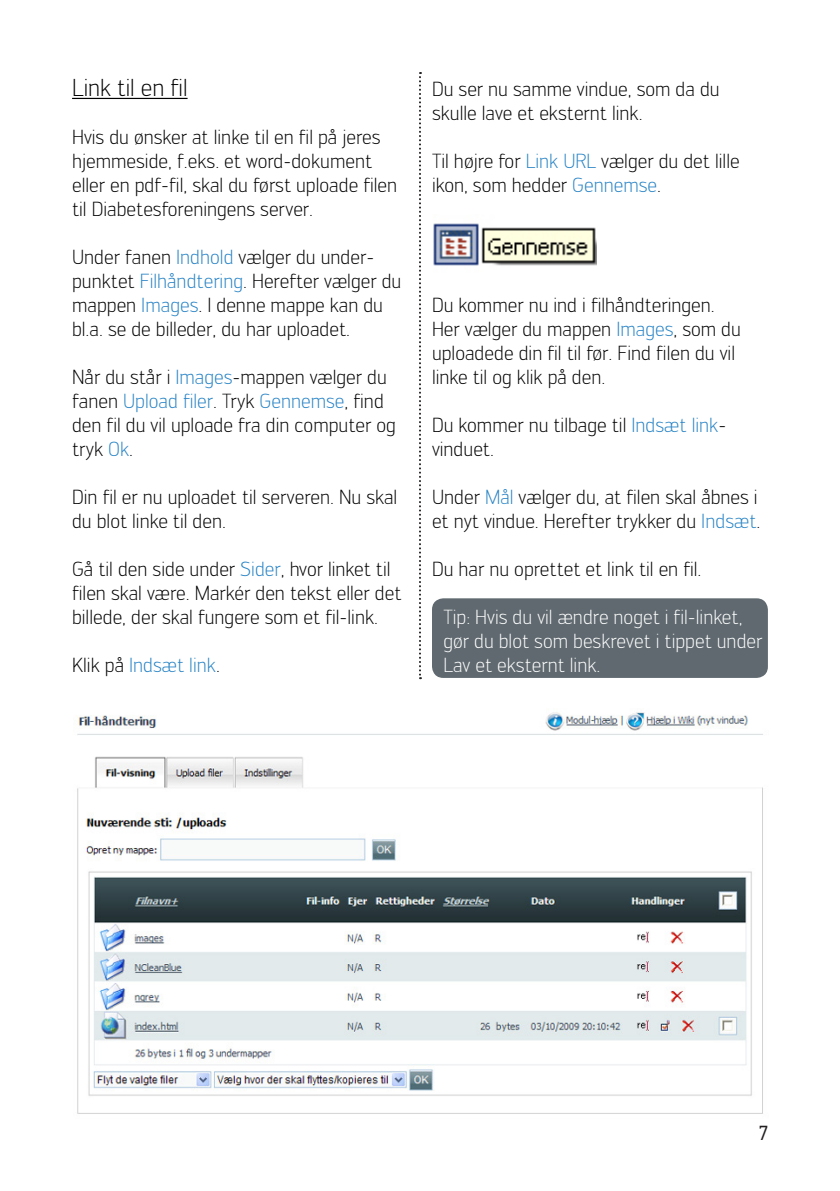
<style>
.page{position:relative;width:840px;height:1191px;background:#fff}
.page>*{position:absolute;margin:0;border:0;box-sizing:border-box;transform-origin:0 0}
.Underoverskrift_unde{font:300 24px "Engel";color:#000}
.Brød{font:300 20px/24px "Engel";color:#000}
.t1{font:300 20px/24px "Engel";color:#fff}
.Brød-2{font:300 20px "Engel";color:#2783c5}
.t2{font:20px "Engel";color:#231f20}
.s1{color:#2783c5}
.s2{color:#000}
</style>
<div class="page">
<svg style="left:419px;top:72px;width:2px;height:607px"></svg>
<img style="left:433px;top:223px;width:163px;height:43px">
<div style="left:432px;top:598px;width:335px;height:80px;background:#5f696f;border-radius:11px"></div>
<hr style="left:72px;top:98px;width:115px;height:1px;background:#000">
<img style="left:77px;top:712px;width:686px;height:402px">
<p class="Underoverskrift_unde" style="left:72px;top:74px;width:117px">Link til en fil</p>
<p class="Brød" style="left:72px;top:125px;width:326px">Hvis du ønsker at linke til en fil på jeres hjemmeside, f.eks. et word-dokument eller en pdf-fil, skal du først uploade filen til Diabetesforeningens server.</p>
<p class="Brød" style="left:72px;top:245px;width:330px">Under fanen <span class="s1">Indhold</span> vælger du under&shy;punktet <span class="s1">Filhåndtering</span>. Herefter vælger du mappen <span class="s1">Images</span>. I denne mappe kan du bl.a. se de billeder, du har uploadet.</p>
<p class="Brød" style="left:72px;top:365px;width:325px">Når du står i <span class="s1">Images</span>-mappen vælger du fanen <span class="s1">Upload filer</span>. Tryk <span class="s1">Gennemse</span>, find den fil du vil uploade fra din computer og tryk <span class="s1">Ok</span>.</p>
<p class="Brød" style="left:72px;top:485px;width:326px">Din fil er nu uploadet til serveren. Nu skal du blot linke til den.</p>
<p class="Brød" style="left:72px;top:557px;width:331px">Gå til den side under <span class="s1">Sider</span>, hvor linket til filen skal være. Markér den tekst eller det billede, der skal fungere som et fil-link.</p>
<p class="Brød-2" style="left:72px;top:654px;width:149px"><span class="s2">Klik på</span> Indsæt link<span class="s2">.</span></p>
<p class="Brød" style="left:432px;top:77px;width:289px">Du ser nu samme vindue, som da du skulle lave et eksternt link.</p>
<p class="Brød" style="left:432px;top:149px;width:309px">Til højre for <span class="s1">Link URL</span> vælger du det lille ikon, som hedder <span class="s1">Gennemse</span>.</p>
<p class="Brød" style="left:432px;top:293px;width:310px">Du kommer nu ind i filhåndteringen.<br>Her vælger du mappen <span class="s1">Images</span>, som du uploadede din fil til før. Find filen du vil linke til og klik på den.</p>
<p class="Brød" style="left:432px;top:413px;width:295px">Du kommer nu tilbage til <span class="s1">Indsæt link&shy;</span>vinduet.</p>
<p class="Brød" style="left:432px;top:485px;width:330px">Under <span class="s1">Mål</span> vælger du, at filen skal åbnes i et nyt vindue. Herefter trykker du <span class="s1">Indsæt</span>.</p>
<p class="Brød" style="left:432px;top:557px;width:271px">Du har nu oprettet et link til en fil.</p>
<p class="t1" style="left:443px;top:605px;width:320px">Tip: Hvis du vil ændre noget i fil-linket, gør du blot som beskrevet i tippet under<br>Lav et eksternt link.</p>
<p class="t2" style="left:758px;top:1121px;width:11px">7</p>
</div>
